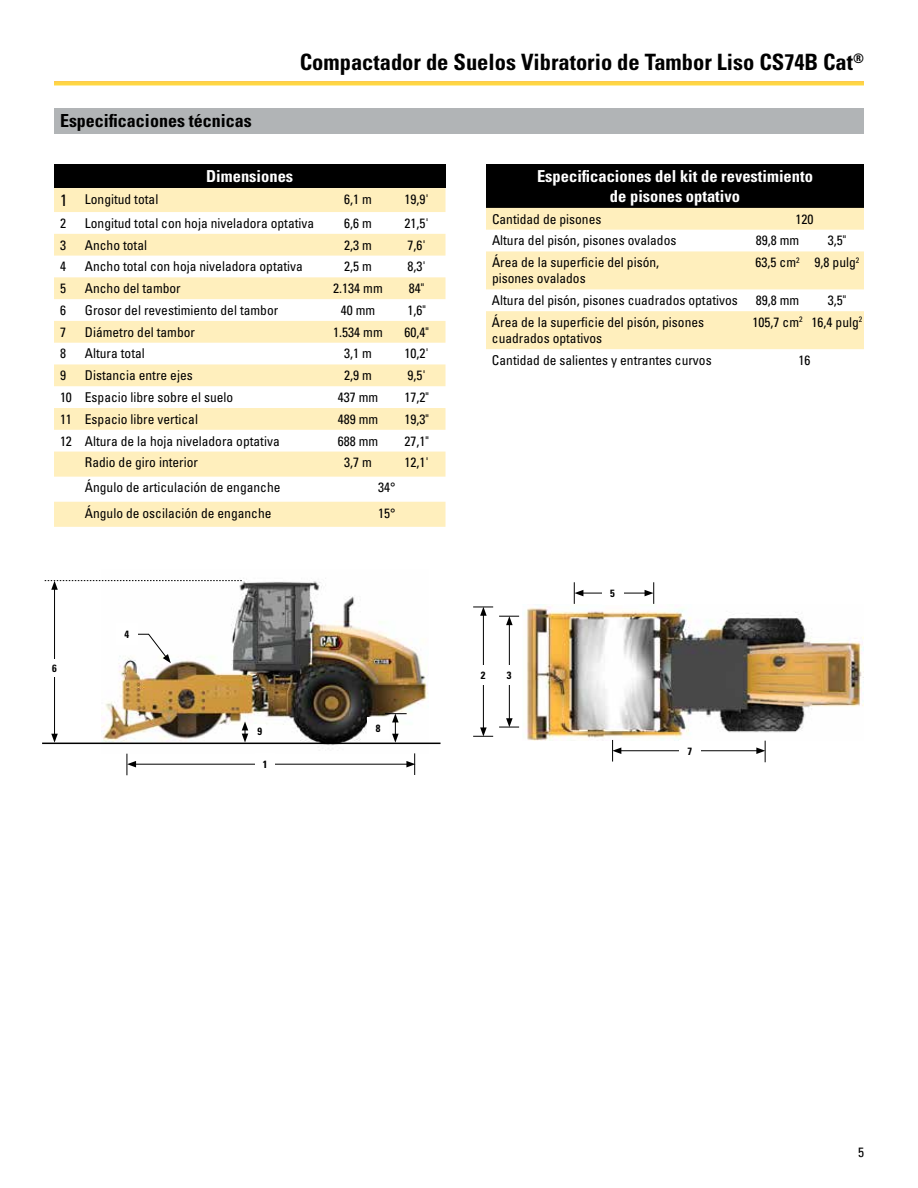
<style>
.page{position:relative;width:918px;height:1188px;background:#fff}
.page>*{position:absolute;margin:0;border:0;box-sizing:border-box;transform-origin:0 0}
.t1{font:700 condensed 22.5px "Univers LT Std";color:#000}
.t2{font:700 condensed 18px "Univers LT Std";color:#000}
.t3{font:700 condensed 16.5px/19.8px "Univers LT Std";color:#fff;text-align:center}
.t4{font:condensed 16.5px "Univers LT Std";color:#000}
.t5{font:condensed 13.5px/16.2px "Univers LT Std";color:#000}
.SpecsNumeric{font:700 condensed 10.5px "Univers LT Std";color:#000}
</style>
<div class="page">
<div style="left:54px;top:108px;width:810px;height:25px;background:#b1b4b6"></div>
<div style="left:54px;top:164px;width:392px;height:24px;background:#000"></div>
<svg style="left:54px;top:188px;width:392px;height:339px;fill:#ffefbd"></svg>
<img style="left:102px;top:578px;width:327px;height:168px">
<hr style="left:42px;top:743px;width:399px;height:1px;background:#000">
<hr style="left:54px;top:587px;width:1px;height:149px;background:#000">
<svg style="left:45px;top:580px;width:197px;height:10px"></svg>
<svg style="left:51px;top:734px;width:7px;height:9px"></svg>
<svg style="left:242px;top:722px;width:6px;height:21px"></svg>
<svg style="left:137px;top:634px;width:34px;height:29px"></svg>
<hr style="left:134px;top:764px;width:275px;height:1px;background:#000">
<svg style="left:127px;top:754px;width:9px;height:21px"></svg>
<svg style="left:406px;top:753px;width:9px;height:22px"></svg>
<div style="left:255px;top:754px;width:20px;height:21px;background:#fff"></div>
<div style="left:116px;top:624px;width:22px;height:21px;background:#fff"></div>
<div style="left:45px;top:659px;width:19px;height:18px;background:#fff"></div>
<svg style="left:385px;top:713px;width:22px;height:30px"></svg>
<div style="left:368px;top:717px;width:21px;height:22px;background:#fff"></div>
<div style="left:254px;top:724px;width:12px;height:15px;background:#fff"></div>
<img style="left:525px;top:604px;width:339px;height:137px">
<hr style="left:483px;top:613px;width:1px;height:117px;background:#000">
<svg style="left:473px;top:607px;width:20px;height:9px"></svg>
<svg style="left:473px;top:727px;width:20px;height:10px"></svg>
<div style="left:477px;top:665px;width:13px;height:20px;background:#fff"></div>
<hr style="left:509px;top:623px;width:1px;height:98px;background:#000">
<svg style="left:499px;top:616px;width:20px;height:9px"></svg>
<svg style="left:499px;top:718px;width:20px;height:10px"></svg>
<div style="left:503px;top:665px;width:12px;height:20px;background:#fff"></div>
<hr style="left:619px;top:750px;width:140px;height:1px;background:#000">
<svg style="left:756px;top:741px;width:10px;height:21px"></svg>
<svg style="left:612px;top:740px;width:9px;height:22px"></svg>
<div style="left:679px;top:741px;width:21px;height:21px;background:#fff"></div>
<hr style="left:581px;top:593px;width:66px;height:1px;background:#000">
<svg style="left:645px;top:582px;width:9px;height:22px"></svg>
<svg style="left:574px;top:582px;width:9px;height:22px"></svg>
<div style="left:602px;top:583px;width:21px;height:21px;background:#fff"></div>
<div style="left:486px;top:164px;width:378px;height:44px;background:#000"></div>
<svg style="left:486px;top:208px;width:378px;height:141px;fill:#ffefbd"></svg>
<h1 class="t1" style="left:300px;top:48px;width:566px">Compactador de Suelos Vibratorio de Tambor Liso CS74B Cat<sup>®</sup></h1>
<p class="t2" style="left:60px;top:110px;width:193px">Especificaciones técnicas</p>
<p class="t3" style="left:206px;top:166px;width:89px">Dimensiones</p>
<p class="t4" style="left:60px;top:190px;width:9px">1</p>
<p class="t5" style="left:85px;top:191px;width:75px">Longitud total</p>
<p class="t5" style="left:344px;top:191px;width:29px">6,1 m</p>
<p class="t5" style="left:404px;top:191px;width:26px">19,9'</p>
<p class="t5" style="left:60px;top:215px;width:7px">2</p>
<p class="t5" style="left:85px;top:215px;width:231px">Longitud total con hoja niveladora optativa</p>
<p class="t5" style="left:344px;top:215px;width:29px">6,6 m</p>
<p class="t5" style="left:404px;top:215px;width:26px">21,5'</p>
<p class="t5" style="left:60px;top:237px;width:7px">3</p>
<p class="t5" style="left:85px;top:237px;width:64px">Ancho total</p>
<p class="t5" style="left:344px;top:237px;width:29px">2,3 m</p>
<p class="t5" style="left:407px;top:237px;width:20px">7,6'</p>
<p class="t5" style="left:60px;top:258px;width:7px">4</p>
<p class="t5" style="left:85px;top:258px;width:220px">Ancho total con hoja niveladora optativa</p>
<p class="t5" style="left:344px;top:258px;width:29px">2,5 m</p>
<p class="t5" style="left:407px;top:258px;width:20px">8,3'</p>
<p class="t5" style="left:60px;top:280px;width:7px">5</p>
<p class="t5" style="left:85px;top:280px;width:97px">Ancho del tambor</p>
<p class="t5" style="left:333px;top:280px;width:51px">2.134 mm</p>
<p class="t5" style="left:409px;top:280px;width:17px">84"</p>
<p class="t5" style="left:60px;top:302px;width:7px">6</p>
<p class="t5" style="left:85px;top:302px;width:195px">Grosor del revestimiento del tambor</p>
<p class="t5" style="left:341px;top:302px;width:36px">40 mm</p>
<p class="t5" style="left:407px;top:302px;width:20px">1,6"</p>
<p class="t5" style="left:60px;top:324px;width:7px">7</p>
<p class="t5" style="left:85px;top:324px;width:112px">Diámetro del tambor</p>
<p class="t5" style="left:333px;top:324px;width:51px">1.534 mm</p>
<p class="t5" style="left:404px;top:324px;width:26px">60,4"</p>
<p class="t5" style="left:60px;top:345px;width:7px">8</p>
<p class="t5" style="left:85px;top:345px;width:61px">Altura total</p>
<p class="t5" style="left:344px;top:345px;width:29px">3,1 m</p>
<p class="t5" style="left:404px;top:345px;width:26px">10,2'</p>
<p class="t5" style="left:60px;top:367px;width:7px">9</p>
<p class="t5" style="left:85px;top:367px;width:109px">Distancia entre ejes</p>
<p class="t5" style="left:344px;top:367px;width:29px">2,9 m</p>
<p class="t5" style="left:407px;top:367px;width:20px">9,5'</p>
<p class="t5" style="left:60px;top:389px;width:13px">10</p>
<p class="t5" style="left:85px;top:389px;width:150px">Espacio libre sobre el suelo</p>
<p class="t5" style="left:338px;top:389px;width:42px">437 mm</p>
<p class="t5" style="left:404px;top:389px;width:26px">17,2"</p>
<p class="t5" style="left:60px;top:411px;width:13px">11</p>
<p class="t5" style="left:85px;top:411px;width:115px">Espacio libre vertical</p>
<p class="t5" style="left:338px;top:411px;width:42px">489 mm</p>
<p class="t5" style="left:404px;top:411px;width:26px">19,3"</p>
<p class="t5" style="left:60px;top:432px;width:13px">12</p>
<p class="t5" style="left:85px;top:432px;width:196px">Altura de la hoja niveladora optativa</p>
<p class="t5" style="left:338px;top:432px;width:42px">688 mm</p>
<p class="t5" style="left:404px;top:432px;width:26px">27,1"</p>
<p class="t5" style="left:85px;top:454px;width:115px">Radio de giro interior</p>
<p class="t5" style="left:344px;top:454px;width:29px">3,7 m</p>
<p class="t5" style="left:404px;top:454px;width:26px">12,1'</p>
<p class="t5" style="left:85px;top:479px;width:197px">Ángulo de articulación de enganche</p>
<p class="t5" style="left:378px;top:479px;width:19px">34°</p>
<p class="t5" style="left:85px;top:504px;width:188px">Ángulo de oscilación de enganche</p>
<p class="t5" style="left:378px;top:504px;width:19px">15°</p>
<p class="SpecsNumeric" style="left:52px;top:662px;width:6px">6</p>
<p class="SpecsNumeric" style="left:125px;top:628px;width:6px">4</p>
<p class="SpecsNumeric" style="left:258px;top:725px;width:6px">9</p>
<p class="SpecsNumeric" style="left:263px;top:758px;width:6px">1</p>
<p class="SpecsNumeric" style="left:376px;top:722px;width:6px">8</p>
<p class="t3" style="left:537px;top:166px;width:277px">Especificaciones del kit de revestimiento de pisones optativo</p>
<p class="t5" style="left:492px;top:211px;width:111px">Cantidad de pisones</p>
<p class="t5" style="left:796px;top:211px;width:19px">120</p>
<p class="t5" style="left:492px;top:232px;width:186px">Altura del pisón, pisones ovalados</p>
<p class="t5" style="left:756px;top:232px;width:45px">89,8 mm</p>
<p class="t5" style="left:828px;top:232px;width:20px">3,5"</p>
<p class="t5" style="left:492px;top:254px;width:169px">Área de la superficie del pisón, pisones ovalados</p>
<p class="t5" style="left:756px;top:254px;width:45px">63,5 cm<sup>2</sup></p>
<p class="t5" style="left:815px;top:254px;width:46px">9,8 pulg<sup>2</sup></p>
<p class="t5" style="left:492px;top:292px;width:247px">Altura del pisón, pisones cuadrados optativos</p>
<p class="t5" style="left:756px;top:292px;width:45px">89,8 mm</p>
<p class="t5" style="left:828px;top:292px;width:20px">3,5"</p>
<p class="t5" style="left:492px;top:314px;width:214px">Área de la superficie del pisón, pisones cuadrados optativos</p>
<p class="t5" style="left:753px;top:314px;width:51px">105,7 cm<sup>2</sup></p>
<p class="t5" style="left:812px;top:314px;width:52px">16,4 pulg<sup>2</sup></p>
<p class="t5" style="left:492px;top:352px;width:221px">Cantidad de salientes y entrantes curvos</p>
<p class="t5" style="left:799px;top:352px;width:13px">16</p>
<p class="SpecsNumeric" style="left:481px;top:669px;width:6px">2</p>
<p class="SpecsNumeric" style="left:507px;top:669px;width:6px">3</p>
<p class="SpecsNumeric" style="left:610px;top:587px;width:6px">5</p>
<p class="SpecsNumeric" style="left:687px;top:745px;width:6px">7</p>
<p class="t5" style="left:858px;top:1144px;width:7px">5</p>
</div>
